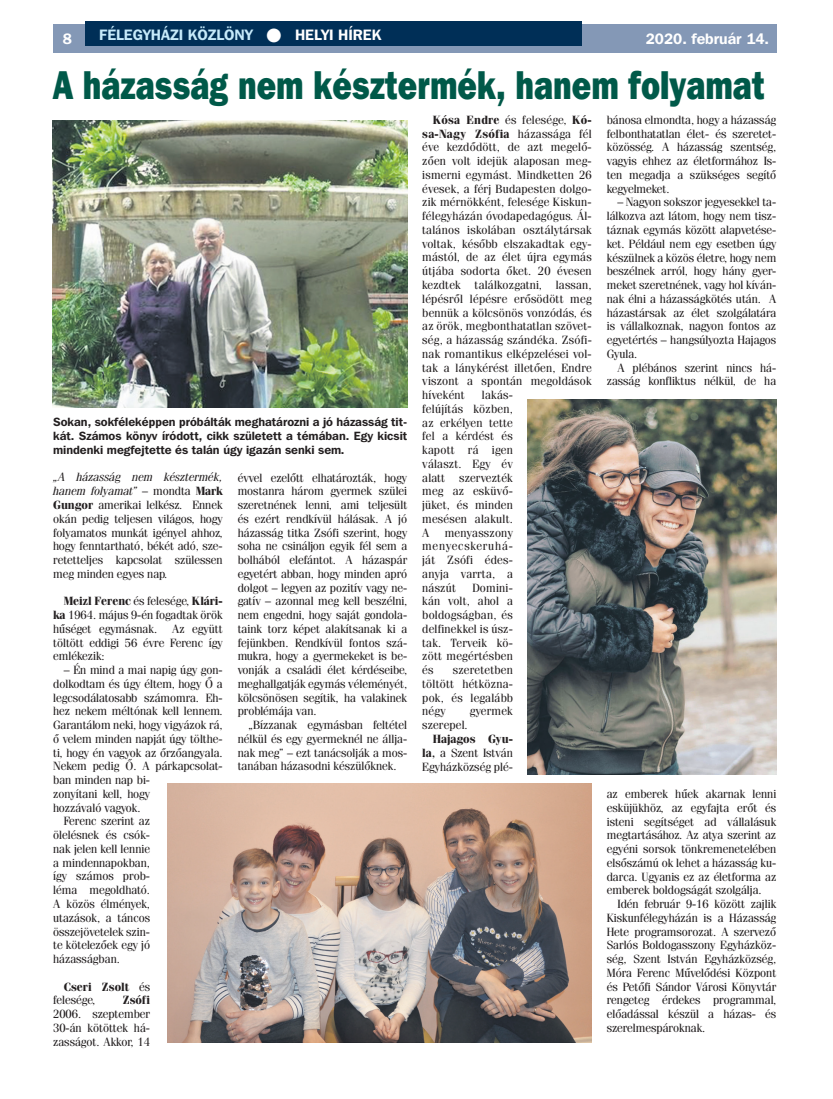
<style>
.page{position:relative;width:833px;height:1099px;background:#fff}
.page>*{position:absolute;margin:0;border:0;box-sizing:border-box;transform-origin:0 0}
.t1{font:40px "Franklin Gothic Hv PFL";color:#005949;scale:.79 1}
.t2{font:700 15px "Franklin Gothic PFL";color:#c6eafa}
.t3{font:700 15px "Franklin Gothic PFL";color:#fff}
.t4{font:11.88px/13.8px "Fenice PFL";color:#231f20;text-align:justify}
.t5{font:700 11.88px/13.8px "Franklin Gothic PFL";color:#231f20;text-align:justify}
.t6{font:11.88px "Fenice PFL";letter-spacing:.02em;color:#231f20}
.t7{font:700 11.88px "Fenice PFL";color:#231f20}
.s1{color:#fff}
.s2{font-style:italic}
.s3{font-weight:700}
</style>
<div class="page">
<div style="left:53px;top:25px;width:723px;height:28px;background:#8498b6"></div>
<div style="left:85px;top:21px;width:496px;height:25px;background:#002f57"></div>
<img style="left:53px;top:120px;width:354px;height:287px">
<img style="left:168px;top:783px;width:424px;height:259px">
<img style="left:527px;top:399px;width:250px;height:375px">
<p class="t3" style="left:63px;top:29px;width:11px">8</p>
<p class="t2" style="left:99px;top:25px;width:283px">FÉLEGYHÁZI KÖZLÖNY <span class="s1">● HELYI HÍREK</span></p>
<h1 class="t1" style="left:53px;top:59px;width:902px">A házasság nem késztermék, hanem folyamat</h1>
<p class="t3" style="left:646px;top:29px;width:125px">2020. február 14.</p>
<p class="t5" style="left:53px;top:415px;width:355px">Sokan, sokféleképpen próbálták meghatározni a jó házasság tit&shy;kát. Számos könyv íródott, cikk született a témában. Egy kicsit mindenki megfejtette és talán úgy igazán senki sem.</p>
<p class="t4" style="left:53px;top:470px;width:171px"><span class="s2">„A házasság nem késztermék, hanem folyamat”</span> – mondta <span class="s3">Mark Gungor</span> amerikai lelkész. Ennek okán pedig teljesen világos, hogy folyamatos munkát igényel ahhoz, hogy fenntartható, békét adó, sze&shy;retetteljes kapcsolat szülessen meg minden egyes nap.</p>
<p class="t4" style="left:53px;top:594px;width:171px;text-indent:11px"><span class="s3">Meizl Ferenc</span> és felesége, <span class="s3">Klári&shy;ka</span> 1964. május 9-én fogadtak örök hűséget egymásnak.</p>
<p class="t4" style="left:238px;top:470px;width:171px">évvel ezelőtt elhatározták, hogy mostanra három gyermek szülei szeretnének lenni, ami teljesült és ezért rendkívül hálásak. A jó házasság titka Zsófi szerint, hogy soha ne csináljon egyik fél sem a bolhából elefántot. A házaspár egyetért abban, hogy minden apró dolgot – legyen az pozitív vagy ne&shy;gatív – azonnal meg kell beszélni, nem engedni, hogy saját gondola&shy;taink torz képet alakítsanak ki a fejünkben. Rendkívül fontos szá&shy;mukra, hogy a gyermekeket is be&shy;vonják a családi élet kérdéseibe, meghallgatják egymás véleményét, kölcsönösen segítik, ha valakinek problémája van.</p>
<p class="t4" style="left:238px;top:718px;width:171px;text-indent:11px">„Bízzanak egymásban feltétel nélkül és egy gyermeknél ne állja&shy;nak meg” – ezt tanácsolják a mos&shy;tanában házasodni készülőknek.</p>
<p class="t4" style="left:53px;top:621px;width:171px;text-indent:119px">Az együtt töltött eddigi 56 évre Ferenc így emlékezik:</p>
<p class="t4" style="left:64px;top:663px;width:160px">– Én mind a mai napig úgy gon-</p>
<p class="t4" style="left:53px;top:676px;width:171px">dolkodtam és úgy éltem, hogy Ő a</p>
<p class="t4" style="left:53px;top:690px;width:171px">legcsodálatosabb számomra. Eh-</p>
<p class="t4" style="left:53px;top:704px;width:171px">hez nekem méltónak kell lennem.</p>
<p class="t4" style="left:53px;top:718px;width:171px">Garantálom neki, hogy vigyázok rá,</p>
<p class="t4" style="left:53px;top:731px;width:171px">ő velem minden napját úgy tölthe-</p>
<p class="t4" style="left:53px;top:745px;width:171px">ti, hogy én vagyok az őrzőangyala.</p>
<p class="t4" style="left:53px;top:759px;width:171px">Nekem pedig Ő. A párkapcsolat-</p>
<p class="t4" style="left:53px;top:773px;width:98px">ban minden nap bi-</p>
<p class="t4" style="left:53px;top:786px;width:98px">zonyítani kell, hogy</p>
<p class="t4" style="left:53px;top:800px;width:89px">hozzávaló vagyok.</p>
<p class="t4" style="left:64px;top:814px;width:88px">Ferenc szerint az</p>
<p class="t4" style="left:53px;top:828px;width:98px">ölelésnek és csók-</p>
<p class="t4" style="left:53px;top:841px;width:98px">nak jelen kell lennie</p>
<p class="t4" style="left:53px;top:855px;width:98px">a mindennapokban,</p>
<p class="t4" style="left:53px;top:869px;width:98px">így számos prob-</p>
<p class="t4" style="left:53px;top:883px;width:98px">léma megoldható.</p>
<p class="t4" style="left:53px;top:896px;width:98px">A közös élmények,</p>
<p class="t4" style="left:53px;top:910px;width:98px">utazások, a táncos</p>
<p class="t4" style="left:53px;top:924px;width:98px">összejövetelek szin-</p>
<p class="t4" style="left:53px;top:938px;width:98px">te kötelezőek egy jó</p>
<p class="t4" style="left:53px;top:951px;width:68px">házasságban.</p>
<p class="t4" style="left:53px;top:979px;width:98px;text-indent:11px"><span class="s3">Cseri Zsolt</span> és felesége,</p>
<p class="t7" style="left:123px;top:992px;width:29px">Zsófi</p>
<p class="t4" style="left:53px;top:1006px;width:98px">2006. szeptember 30-án kötöttek há&shy;zasságot. Akkor, 14</p>
<p class="t4" style="left:422px;top:113px;width:171px;text-indent:11px"><span class="s3">Kósa Endre</span> és felesége, <span class="s3">Kó&shy;sa-Nagy Zsófia</span> házassága fél éve kezdődött, de azt megelő&shy;zően volt idejük alaposan meg&shy;ismerni egymást. Mindketten 26 évesek, a férj Budapesten dolgo&shy;zik mérnökként, felesége Kiskun&shy;félegyházán óvodapedagógus. Ál&shy;talános iskolában osztálytársak voltak, később elszakadtak egy&shy;mástól, de az élet újra egymás útjába sodorta őket. 20 évesen kezdtek találkozgatni, lassan, lépésről lépésre erősödött meg bennük a kölcsönös vonzódás, és az örök, megbonthatatlan szövet&shy;ség, a házasság szándéka. Zsófi&shy;nak romantikus elképzelései vol&shy;tak a lánykérést illetően, Endre viszont a spontán megoldások híveként</p>
<p class="t4" style="left:422px;top:388px;width:92px;text-indent:60px">lakás&shy;felújítás közben, az erkélyen tette fel a kérdést és kapott rá igen választ. Egy év alatt szervezték meg az esküvő&shy;jüket, és minden mesésen alakult.<br>A</p>
<p class="t4" style="left:422px;top:525px;width:92px;text-indent:22px">menyasszony menyecskeruhá&shy;ját Zsófi édes&shy;anyja varrta, a nászút</p>
<p class="t4" style="left:422px;top:580px;width:92px;text-indent:50px">Domini&shy;kán volt, ahol a boldogságban, és delfinekkel is úsz&shy;tak. Terveik kö&shy;zött megértésben és</p>
<p class="t4" style="left:422px;top:663px;width:92px;text-indent:31px">szeretetben töltött hétközna&shy;pok, és legalább négy</p>
<p class="t6" style="left:470px;top:704px;width:44px">gyermek</p>
<p class="t6" style="left:422px;top:717px;width:47px">szerepel.</p>
<p class="t4" style="left:422px;top:731px;width:92px;text-indent:11px"><span class="s3">Hajagos Gyu&shy;la,</span> a Szent István Egyházközség plé-</p>
<p class="t4" style="left:607px;top:113px;width:171px">bánosa elmondta, hogy a házasság felbonthatatlan élet- és szeretet&shy;közösség. A házasság szentség, vagyis ehhez az életformához Is&shy;ten megadja a szükséges segítő kegyelmeket.</p>
<p class="t4" style="left:607px;top:195px;width:171px;text-indent:11px">– Nagyon sokszor jegyesekkel ta&shy;lálkozva azt látom, hogy nem tisz&shy;táznak egymás között alapvetése&shy;ket. Például nem egy esetben úgy készülnek a közös életre, hogy nem beszélnek arról, hogy hány gyer&shy;meket szeretnének, vagy hol kíván&shy;nak élni a házasságkötés után. A házastársak az élet szolgálatára is vállalkoznak, nagyon fontos az egyetértés – hangsúlyozta Hajagos Gyula.</p>
<p class="t4" style="left:607px;top:360px;width:171px;text-align:right">A plébános szerint nincs há&shy;zasság konfliktus nélkül, de ha</p>
<p class="t4" style="left:607px;top:786px;width:171px">az emberek hűek akarnak lenni esküjükhöz, az egyfajta erőt és isteni segítséget ad vállalásuk megtartásához. Az atya szerint az egyéni sorsok tönkremenetelében elsőszámú ok lehet a házasság ku&shy;darca. Ugyanis ez az életforma az emberek boldogságát szolgálja.</p>
<p class="t4" style="left:607px;top:896px;width:171px;text-indent:11px">Idén február 9-16 között zajlik Kiskunfélegyházán is a Házasság Hete programsorozat. A szervező Sarlós Boldogasszony Egyházköz&shy;ség, Szent István Egyházközség, Móra Ferenc Művelődési Központ és Petőfi Sándor Városi Könyvtár rengeteg érdekes programmal, előadással készül a házas- és szerelmespároknak.</p>
</div>
